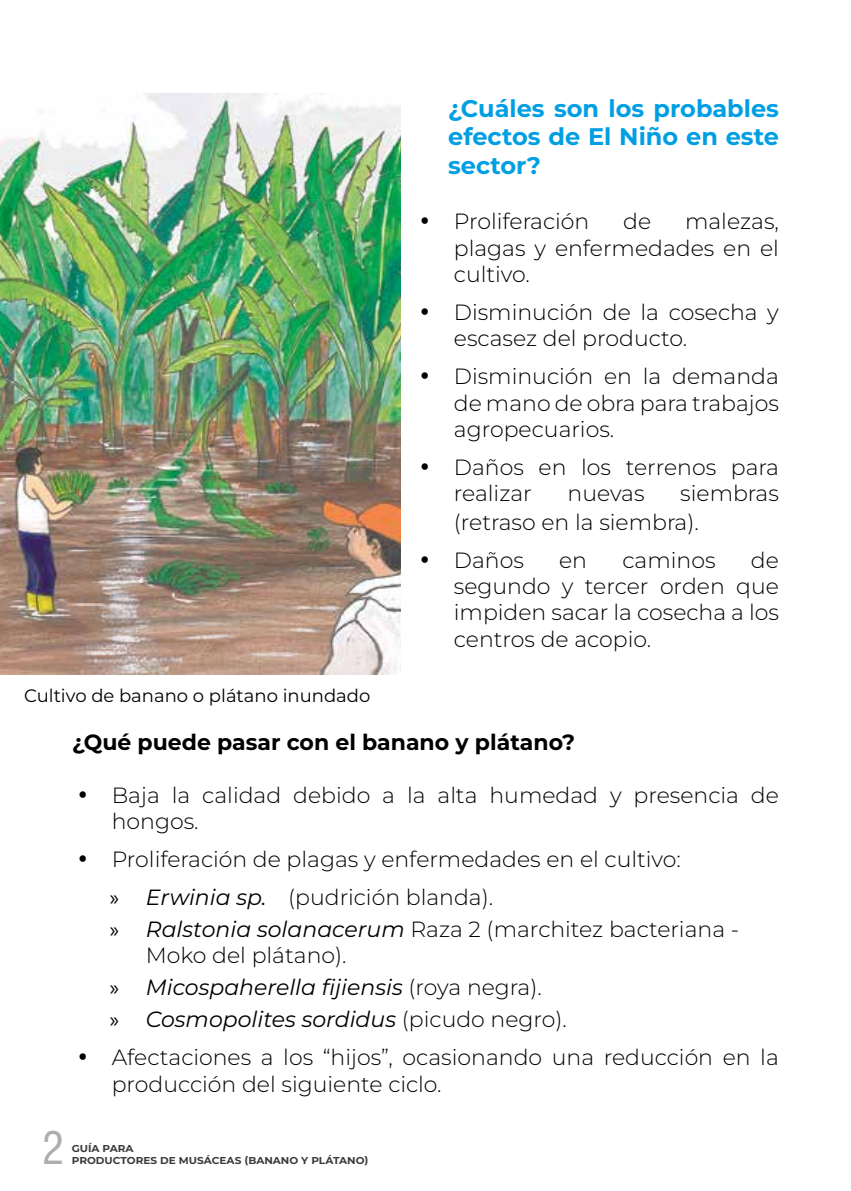
<style>
.page{position:relative;width:851px;height:1191px;background:#fff}
.page>*{position:absolute;margin:0;border:0;box-sizing:border-box;transform-origin:0 0}
.t1{font:condensed 44px "Swiss 721 BT";color:#aeaeae}
.t2{font:700 24px/28.8px "Montserrat";color:#009fe3;text-align:justify}
.t3{font:300 22px/26.4px "Montserrat";color:#000}
.t4{font:italic 22px/32px "Montserrat";color:#000}
.t5{font:700 22px "Montserrat";color:#000}
.t6{font:18px "Montserrat";color:#000}
.t7{font:700 10px "Montserrat";color:#3c3c3b;scale:1.05 1}
.s1{font-family:"Myriad Pro";font-weight:400}
.s2{font-weight:400;font-style:italic}
.s3{font-family:"Myriad Pro";font-style:normal}
.s4{font-weight:300;font-style:normal}
</style>
<div class="page">
<img style="left:0;top:93px;width:400px;height:582px">
<p class="t2" style="left:448px;top:92px;width:332px">¿Cuáles son los probables efectos de El Niño en este sector?</p>
<p class="t3" style="left:420px;top:208px;width:171px">• Proliferación</p>
<p class="t3" style="left:623px;top:208px;width:29px">de</p>
<p class="t3" style="left:454px;top:208px;width:326px;text-align:justify;text-indent:231px">malezas, plagas y enfermedades en el cultivo.</p>
<p class="t3" style="left:454px;top:298px;width:326px;text-indent:-34px">• Disminución de la cosecha y escasez del producto.</p>
<p class="t3" style="left:454px;top:362px;width:326px;text-align:justify;text-indent:-34px">• Disminución en la demanda de mano de obra para trabajos agropecuarios.</p>
<p class="t3" style="left:454px;top:453px;width:326px;text-indent:-34px">• Daños en los terrenos para realizar</p>
<p class="t3" style="left:454px;top:478px;width:326px;line-height:28.8px;text-indent:226px">siembras (retraso en la siembra).</p>
<p class="t3" style="left:420px;top:546px;width:105px">• Daños</p>
<p class="t3" style="left:559px;top:546px;width:29px">en</p>
<p class="t3" style="left:622px;top:546px;width:95px">caminos</p>
<p class="t3" style="left:567px;top:479px;width:79px">nuevas</p>
<p class="t3" style="left:454px;top:546px;width:326px;text-align:justify;text-indent:297px">de segundo y tercer orden que impiden sacar la cosecha a los centros de acopio.</p>
<p class="t6" style="left:24px;top:683px;width:348px">Cultivo de banano o plátano inundado</p>
<p class="t5" style="left:72px;top:726px;width:504px">¿Qué puede pasar con el banano y plátano?</p>
<p class="t3" style="left:112px;top:781px;width:668px;text-indent:-34px">• Baja la calidad debido a la alta humedad y presencia de hongos.</p>
<p class="t3" style="left:110px;top:839px;width:572px;line-height:37.8px;text-indent:-32px">• Proliferación de plagas y enfermedades en el cultivo: <span class="s1">»</span> <span class="s2">Erwinia sp.</span> (pudrición blanda).</p>
<p class="t3" style="left:146px;top:915px;width:595px;text-indent:-36px"><span class="s1">»</span> <span class="s2">Ralstonia solanacerum</span> Raza 2 (marchitez bacteriana -<br>Moko del plátano).</p>
<p class="t4" style="left:110px;top:970px;width:458px"><span class="s3">»</span> Micospaherella fijiensis <span class="s4">(roya negra).<br></span><span class="s3">»</span> Cosmopolites sordidus <span class="s4">(picudo negro).</span></p>
<p class="t3" style="left:112px;top:1043px;width:668px;text-indent:-34px">• Afectaciones a los “hijos”, ocasionando una reducción en la producción del siguiente ciclo.</p>
<h1 class="t1" style="left:42px;top:1122px;width:23px">2</h1>
<p class="t7" style="left:72px;top:1141px;width:60px">GUÍA PARA</p>
<p class="t7" style="left:72px;top:1153px;width:284px">PRODUCTORES DE MUSÁCEAS (BANANO Y PLÁTANO)</p>
</div>
